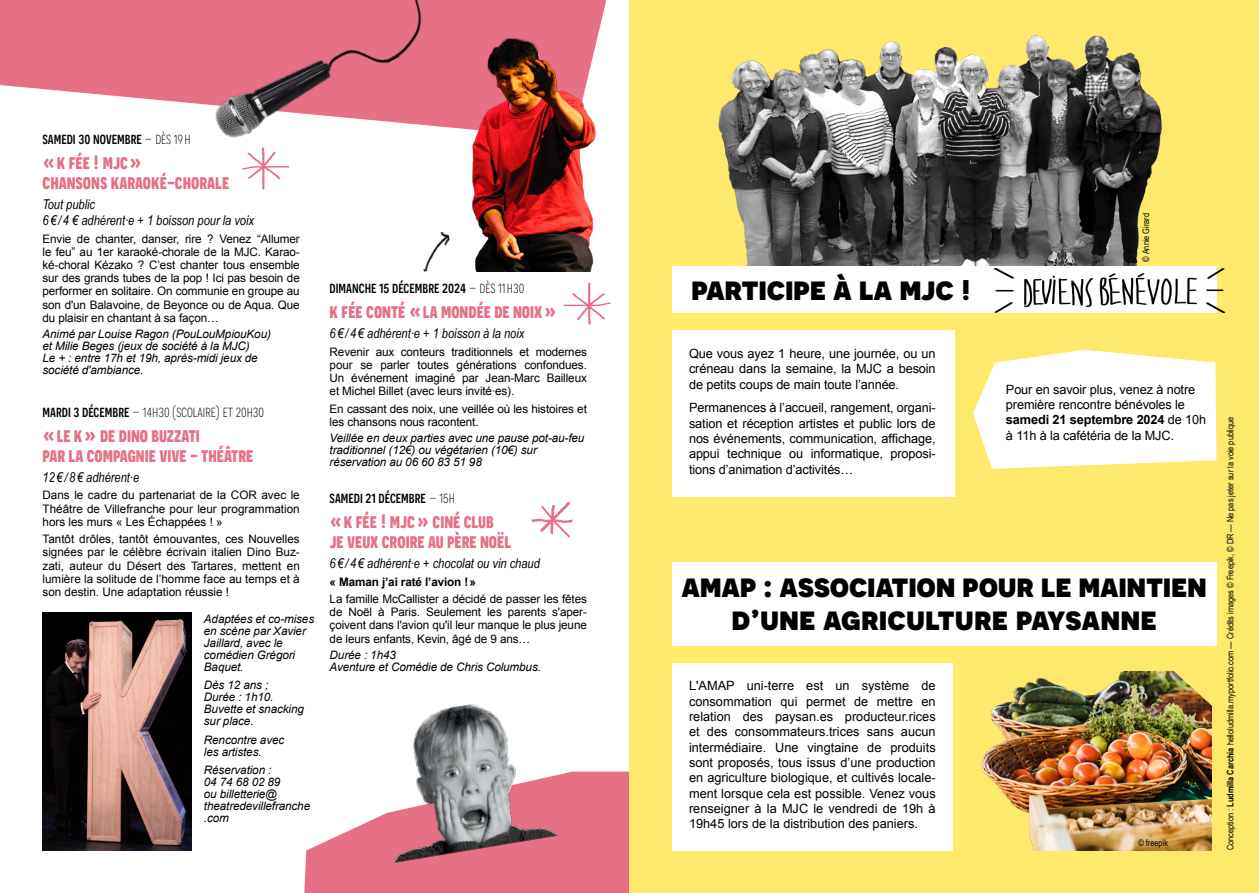
<style>
.page{position:relative;width:1259px;height:893px;background:#fff}
.page>*{position:absolute;margin:0;border:0;box-sizing:border-box;transform-origin:0 0}
.t1{font:800 33px/33px "Novecentosans";letter-spacing:-.01em;color:#000;text-align:center}
.t2{font:700 21px/19.5px "Novecentosanscondensed";color:#e67085}
.t3{font:500 16.5px "Novecentosanscondensed";color:#000}
.t4{font:300 16.5px "Novecentosanscondensed";color:#000}
.t5{font:italic 13.5px/16.2px "Arial Narrow";color:#000}
.t6{font:12.75px/15.3px "Arial";letter-spacing:-.01em;color:#000;text-align:justify}
.t7{font:11.7px/13.2px "Arial";letter-spacing:-.01em;color:#000;text-align:justify}
.t8{font:italic 11.7px/12px "Arial";letter-spacing:-.01em;color:#000}
.t9{font:700 11.7px "Arial";letter-spacing:-.01em;color:#000}
.t10{font:9px "Arial Narrow";color:#000}
.s1{font-weight:300}
.s2{font-size:19.5px}
.s3{font-weight:500}
.s4{font-size:15px}
.s5{font-size:28.5px}
.s6{font-weight:700}
</style>
<div class="page">
<svg style="left:304px;top:772px;width:325px;height:121px"></svg>
<div style="left:629px;top:0;width:630px;height:893px;background:#ffe96d"></div>
<svg style="left:0;top:0;width:606px;height:126px;fill:#e67085"></svg>
<div style="left:672px;top:563px;width:544px;height:83px;background:#fff"></div>
<div style="left:672px;top:330px;width:283px;height:166px;background:#fff"></div>
<div style="left:672px;top:663px;width:280px;height:187px;background:#fff"></div>
<svg style="left:531px;top:502px;width:41px;height:36px"></svg>
<svg style="left:563px;top:282px;width:47px;height:43px"></svg>
<svg style="left:262px;top:181px;width:3px;height:9px"></svg>
<img style="left:431px;top:7px;width:175px;height:264px">
<img style="left:952px;top:672px;width:259px;height:178px">
<svg style="left:973px;top:350px;width:243px;height:119px"></svg>
<img style="left:705px;top:35px;width:476px;height:232px">
<div style="left:672px;top:267px;width:544px;height:46px;background:#fff"></div>
<img style="left:43px;top:612px;width:148px;height:238px">
<img style="left:1206px;top:268px;width:19px;height:44px">
<img style="left:994px;top:268px;width:19px;height:44px">
<img style="left:423px;top:230px;width:32px;height:42px">
<img style="left:1163px;top:671px;width:49px;height:52px">
<div style="left:311px;top:0;width:165px;height:88px;background:#e67085"></div>
<img style="left:159px;top:19px;width:192px;height:162px">
<img style="left:365px;top:704px;width:199px;height:167px">
<img style="left:1024px;top:274px;width:172px;height:33px">
<h3 class="t3" style="left:43px;top:129px;width:150px">samedi 30 novembre <span class="s1">– dès 19 h</span></h3>
<h2 class="t2" style="left:43px;top:152px;width:188px">«k fée <span class="s2">!</span> mjc»<br>chansons karaoké-chorale</h2>
<p class="t5" style="left:43px;top:196px;width:213px">Tout public<br>6 € / 4 € adhérent∙e + 1 boisson pour la voix</p>
<p class="t7" style="left:43px;top:232px;width:259px">Envie de chanter, danser, rire ? Venez “Allumer le feu” au 1er karaoké-chorale de la MJC. Karao&shy;ké-choral Kézako ? C’est chanter tous ensemble sur des grands tubes de la pop ! Ici pas besoin de performer en solitaire. On communie en groupe au son d'un Balavoine, de Beyonce ou de Aqua. Que du plaisir en chantant à sa façon…</p>
<p class="t8" style="left:43px;top:328px;width:230px">Animé par Louise Ragon (PouLouMpiouKou) et Milie Beges (jeux de société à la MJC)<br>Le + : entre 17h et 19h, après-midi jeux de société d'ambiance.</p>
<h3 class="t4" style="left:43px;top:402px;width:223px"><span class="s3">mardi 3 décembre</span> – 14h30 <span class="s4">(</span>scolaire<span class="s4">)</span> et 20h30</h3>
<h2 class="t2" style="left:43px;top:425px;width:212px">«le k» de dino buzzati<br>par la compagnie vive - théâtre</h2>
<p class="t5" style="left:43px;top:469px;width:98px">12 € / 8 € adhérent∙e</p>
<p class="t7" style="left:43px;top:489px;width:259px">Dans le cadre du partenariat de la COR avec le Théâtre de Villefranche pour leur programmation hors les murs « Les Échappées ! »</p>
<p class="t7" style="left:43px;top:533px;width:259px">Tantôt drôles, tantôt émouvantes, ces Nouvelles signées par le célèbre écrivain italien Dino Buz&shy;zati, auteur du Désert des Tartares, mettent en lumière la solitude de l’homme face au temps et à son destin. Une adaptation réussie !</p>
<p class="t8" style="left:204px;top:613px;width:112px">Adaptées et co-mises en scène par Xavier<br>Jaillard, avec le comédien Grégori<br>Baquet.</p>
<p class="t8" style="left:204px;top:679px;width:101px">Dès 12 ans ;<br>Durée : 1h10.<br>Buvette et snacking sur place.</p>
<p class="t8" style="left:204px;top:734px;width:82px">Rencontre avec les artistes.</p>
<p class="t8" style="left:204px;top:764px;width:108px">Réservation :<br>04 74 68 02 89<br>ou billetterie@ theatredevillefranche .com</p>
<h3 class="t3" style="left:330px;top:277px;width:196px">dimanche 15 décembre 2024 <span class="s1">– dès 11 h30</span></h3>
<h2 class="t2" style="left:330px;top:300px;width:228px">k fée conté «la mondée de noix»</h2>
<p class="t5" style="left:330px;top:325px;width:196px">6 € / 4 € adhérent∙e + 1 boisson à la noix</p>
<p class="t7" style="left:330px;top:345px;width:259px">Revenir aux conteurs traditionnels et modernes pour se parler toutes générations confondues.<br>Un événement imaginé par Jean-Marc Bailleux et Michel Billet (avec leurs invité∙es).</p>
<p class="t7" style="left:330px;top:402px;width:259px">En cassant des noix, une veillée où les histoires et les chansons nous racontent.</p>
<p class="t8" style="left:330px;top:432px;width:256px">Veillée en deux parties avec une pause pot-au-feu traditionnel (12€) ou végétarien (10€) sur réservation au 06 60 83 51 98</p>
<h3 class="t3" style="left:330px;top:488px;width:127px">samedi 21 décembre <span class="s1">– 15h</span></h3>
<h2 class="t2" style="left:330px;top:511px;width:183px">«k fée <span class="s2">!</span> mjc» ciné club je veux croire au père noël</h2>
<p class="t5" style="left:330px;top:555px;width:212px">6 € / 4 € adhérent∙e + chocolat ou vin chaud</p>
<p class="t9" style="left:330px;top:574px;width:148px">« Maman j’ai raté l’avion !»</p>
<p class="t7" style="left:330px;top:592px;width:259px">La famille McCallister a décidé de passer les fêtes de Noël à Paris. Seulement les parents s'aper&shy;çoivent dans l'avion qu'il leur manque le plus jeune de leurs enfants, Kevin, âgé de 9 ans…</p>
<p class="t8" style="left:330px;top:649px;width:213px">Durée : 1h43<br>Aventure et Comédie de Chris Columbus.</p>
<h1 class="t1" style="left:691px;top:271px;width:281px">participe à la mjc <span class="s5">!</span></h1>
<p class="t6" style="left:689px;top:346px;width:248px">Que vous ayez 1 heure, une journée, ou un créneau dans la semaine, la MJC a besoin de petits coups de main toute l’année.</p>
<p class="t6" style="left:689px;top:400px;width:248px">Permanences à l’accueil, rangement, organi&shy;sation et réception artistes et public lors de nos événements, communication, affichage, appui technique ou informatique, proposi&shy;tions d’animation d’activités…</p>
<p class="t10" style="left:1139px;top:262px;width:50px;rotate:-90deg">© Annie Girard</p>
<p class="t6" style="left:1006px;top:382px;width:202px;text-align:left">Pour en savoir plus, venez à notre première rencontre bénévoles le <span class="s6">samedi 21 septembre 2024</span> de 10h à 11h à la cafétéria de la MJC.</p>
<h1 class="t1" style="left:681px;top:568px;width:527px">amap : association pour le maintien d’une agriculture paysanne</h1>
<p class="t6" style="left:689px;top:678px;width:248px">L'AMAP uni-terre est un système de consommation qui permet de mettre en relation des paysan.es producteur.rices et des consommateurs.trices sans aucun intermédiaire. Une vingtaine de produits sont proposés, tous issus d’une production en agriculture biologique, et cultivés locale&shy;ment lorsque cela est possible. Venez vous renseigner à la MJC le vendredi de 19h à 19h45 lors de la distribution des paniers.</p>
<p class="t10" style="left:1138px;top:836px;width:31px">© freepik</p>
<p class="t10" style="left:1223px;top:850px;width:435px;rotate:-90deg">Conception : <span class="s6">Ludmilla Carchia</span> helloludmilla.myportfolio.com — Crédits images © Freepik, © DR — Ne pas jeter sur la voie publique</p>
</div>
